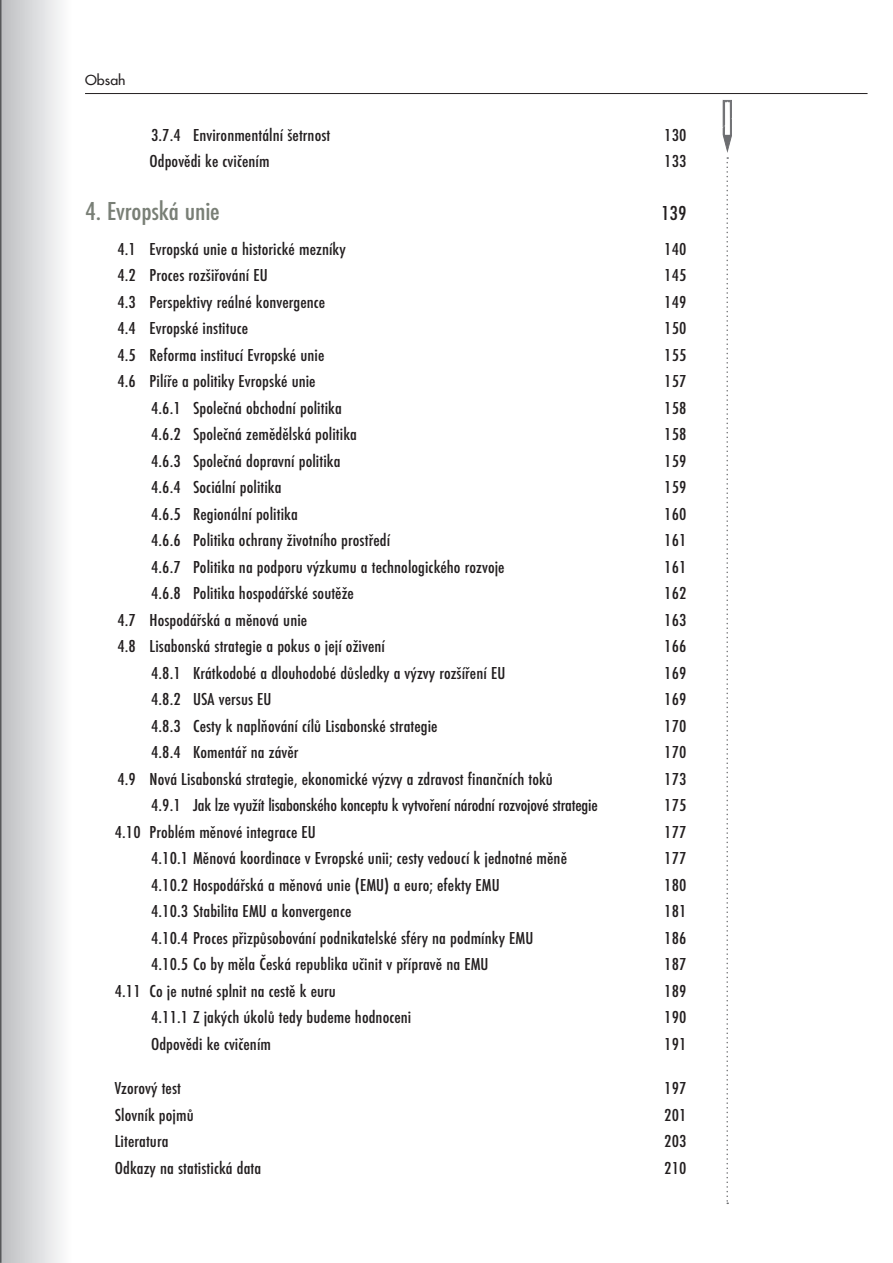
<style>
.page{position:relative;width:893px;height:1263px;background:#fff}
.page>*{position:absolute;margin:0;border:0;box-sizing:border-box;transform-origin:0 0}
.t1{font:27px "Futura TEE Medium Condensed";letter-spacing:-.005em;color:#797f76;scale:1.08 1}
.t2{font:21px "Futura TEE Medium Condensed";color:#231f20;scale:1.08 1}
.t3{font:18px "Futura TEE Medium Condensed";letter-spacing:.005em;color:#231f20;scale:1.08 1}
.t4{font:13.5px "Futura CE";letter-spacing:.005em;color:#231f20;scale:1.05 1}
</style>
<div class="page">
<div style="left:0;top:0;width:131px;height:1263px;background:linear-gradient(to right,#c9cbcd,#fff)"></div>
<hr style="left:0;top:0;width:2px;height:1263px;background:#57585a">
<svg style="left:723px;top:100px;width:9px;height:1104px"></svg>
<hr style="left:85px;top:93px;width:782px;height:1px;background:#231f20">
<p class="t4" style="left:85px;top:73px;width:40px">Obsah</p>
<p class="t3" style="left:151px;top:127px;width:168px">3.7.4 Environmentální šetrnost</p>
<p class="t3" style="left:664px;top:127px;width:22px">130</p>
<p class="t3" style="left:150px;top:154px;width:113px">Odpovědi ke cvičením</p>
<p class="t3" style="left:664px;top:154px;width:22px">133</p>
<h1 class="t1" style="left:85px;top:200px;width:126px">4. Evropská unie</h1>
<p class="t2" style="left:661px;top:204px;width:25px">139</p>
<p class="t3" style="left:117px;top:241px;width:213px">4.1 Evropská unie a historické mezníky</p>
<p class="t3" style="left:664px;top:241px;width:22px">140</p>
<p class="t3" style="left:117px;top:268px;width:141px">4.2 Proces rozšiřování EU</p>
<p class="t3" style="left:664px;top:268px;width:22px">145</p>
<p class="t3" style="left:117px;top:294px;width:194px">4.3 Perspektivy reálné konvergence</p>
<p class="t3" style="left:664px;top:294px;width:22px">149</p>
<p class="t3" style="left:117px;top:321px;width:123px">4.4 Evropské instituce</p>
<p class="t3" style="left:664px;top:321px;width:22px">150</p>
<p class="t3" style="left:117px;top:347px;width:193px">4.5 Reforma institucí Evropské unie</p>
<p class="t3" style="left:664px;top:347px;width:22px">155</p>
<p class="t3" style="left:117px;top:374px;width:185px">4.6 Pilíře a politiky Evropské unie</p>
<p class="t3" style="left:664px;top:374px;width:22px">157</p>
<p class="t3" style="left:151px;top:400px;width:178px">4.6.1 Společná obchodní politika</p>
<p class="t3" style="left:664px;top:400px;width:22px">158</p>
<p class="t3" style="left:151px;top:427px;width:192px">4.6.2 Společná zemědělská politika</p>
<p class="t3" style="left:664px;top:427px;width:22px">158</p>
<p class="t3" style="left:151px;top:453px;width:177px">4.6.3 Společná dopravní politika</p>
<p class="t3" style="left:664px;top:453px;width:22px">159</p>
<p class="t3" style="left:151px;top:480px;width:122px">4.6.4 Sociální politika</p>
<p class="t3" style="left:664px;top:480px;width:22px">159</p>
<p class="t3" style="left:151px;top:506px;width:137px">4.6.5 Regionální politika</p>
<p class="t3" style="left:664px;top:506px;width:22px">160</p>
<p class="t3" style="left:151px;top:533px;width:223px">4.6.6 Politika ochrany životního prostředí</p>
<p class="t3" style="left:664px;top:533px;width:22px">161</p>
<p class="t3" style="left:151px;top:559px;width:329px">4.6.7 Politika na podporu výzkumu a technologického rozvoje</p>
<p class="t3" style="left:664px;top:559px;width:22px">161</p>
<p class="t3" style="left:151px;top:586px;width:189px">4.6.8 Politika hospodářské soutěže</p>
<p class="t3" style="left:664px;top:586px;width:22px">162</p>
<p class="t3" style="left:117px;top:612px;width:177px">4.7 Hospodářská a měnová unie</p>
<p class="t3" style="left:664px;top:612px;width:22px">163</p>
<p class="t3" style="left:117px;top:639px;width:249px">4.8 Lisabonská strategie a pokus o její oživení</p>
<p class="t3" style="left:664px;top:639px;width:22px">166</p>
<p class="t3" style="left:151px;top:665px;width:330px">4.8.1 Krátkodobé a dlouhodobé důsledky a výzvy rozšíření EU</p>
<p class="t3" style="left:664px;top:665px;width:22px">169</p>
<p class="t3" style="left:151px;top:692px;width:113px">4.8.2 USA versus EU</p>
<p class="t3" style="left:664px;top:692px;width:22px">169</p>
<p class="t3" style="left:151px;top:718px;width:267px">4.8.3 Cesty k naplňování cílů Lisabonské strategie</p>
<p class="t3" style="left:664px;top:718px;width:22px">170</p>
<p class="t3" style="left:151px;top:745px;width:138px">4.8.4 Komentář na závěr</p>
<p class="t3" style="left:664px;top:745px;width:22px">170</p>
<p class="t3" style="left:117px;top:771px;width:405px">4.9 Nová Lisabonská strategie, ekonomické výzvy a zdravost finančních toků</p>
<p class="t3" style="left:664px;top:771px;width:22px">173</p>
<p class="t3" style="left:151px;top:798px;width:415px">4.9.1 Jak lze využít lisabonského konceptu k vytvoření národní rozvojové strategie</p>
<p class="t3" style="left:664px;top:798px;width:22px">175</p>
<p class="t3" style="left:115px;top:824px;width:188px">4.10 Problém měnové integrace EU</p>
<p class="t3" style="left:664px;top:824px;width:22px">177</p>
<p class="t3" style="left:151px;top:851px;width:387px">4.10.1 Měnová koordinace v Evropské unii; cesty vedoucí k jednotné měně</p>
<p class="t3" style="left:664px;top:851px;width:22px">177</p>
<p class="t3" style="left:151px;top:877px;width:324px">4.10.2 Hospodářská a měnová unie (EMU) a euro; efekty EMU</p>
<p class="t3" style="left:664px;top:877px;width:22px">180</p>
<p class="t3" style="left:151px;top:904px;width:187px">4.10.3 Stabilita EMU a konvergence</p>
<p class="t3" style="left:664px;top:904px;width:22px">181</p>
<p class="t3" style="left:151px;top:930px;width:355px">4.10.4 Proces přizpůsobování podnikatelské sféry na podmínky EMU</p>
<p class="t3" style="left:664px;top:930px;width:22px">186</p>
<p class="t3" style="left:151px;top:957px;width:314px">4.10.5 Co by měla Česká republika učinit v přípravě na EMU</p>
<p class="t3" style="left:664px;top:957px;width:22px">187</p>
<p class="t3" style="left:115px;top:983px;width:206px">4.11 Co je nutné splnit na cestě k euru</p>
<p class="t3" style="left:664px;top:983px;width:22px">189</p>
<p class="t3" style="left:151px;top:1010px;width:242px">4.11.1 Z jakých úkolů tedy budeme hodnoceni</p>
<p class="t3" style="left:664px;top:1010px;width:22px">190</p>
<p class="t3" style="left:151px;top:1036px;width:113px">Odpovědi ke cvičením</p>
<p class="t3" style="left:664px;top:1036px;width:22px">191</p>
<p class="t3" style="left:115px;top:1081px;width:63px">Vzorový test</p>
<p class="t3" style="left:664px;top:1081px;width:22px">197</p>
<p class="t3" style="left:115px;top:1107px;width:75px">Slovník pojmů</p>
<p class="t3" style="left:664px;top:1107px;width:22px">201</p>
<p class="t3" style="left:115px;top:1134px;width:51px">Literatura</p>
<p class="t3" style="left:664px;top:1134px;width:22px">203</p>
<p class="t3" style="left:115px;top:1160px;width:137px">Odkazy na statistická data</p>
<p class="t3" style="left:664px;top:1160px;width:22px">210</p>
</div>
